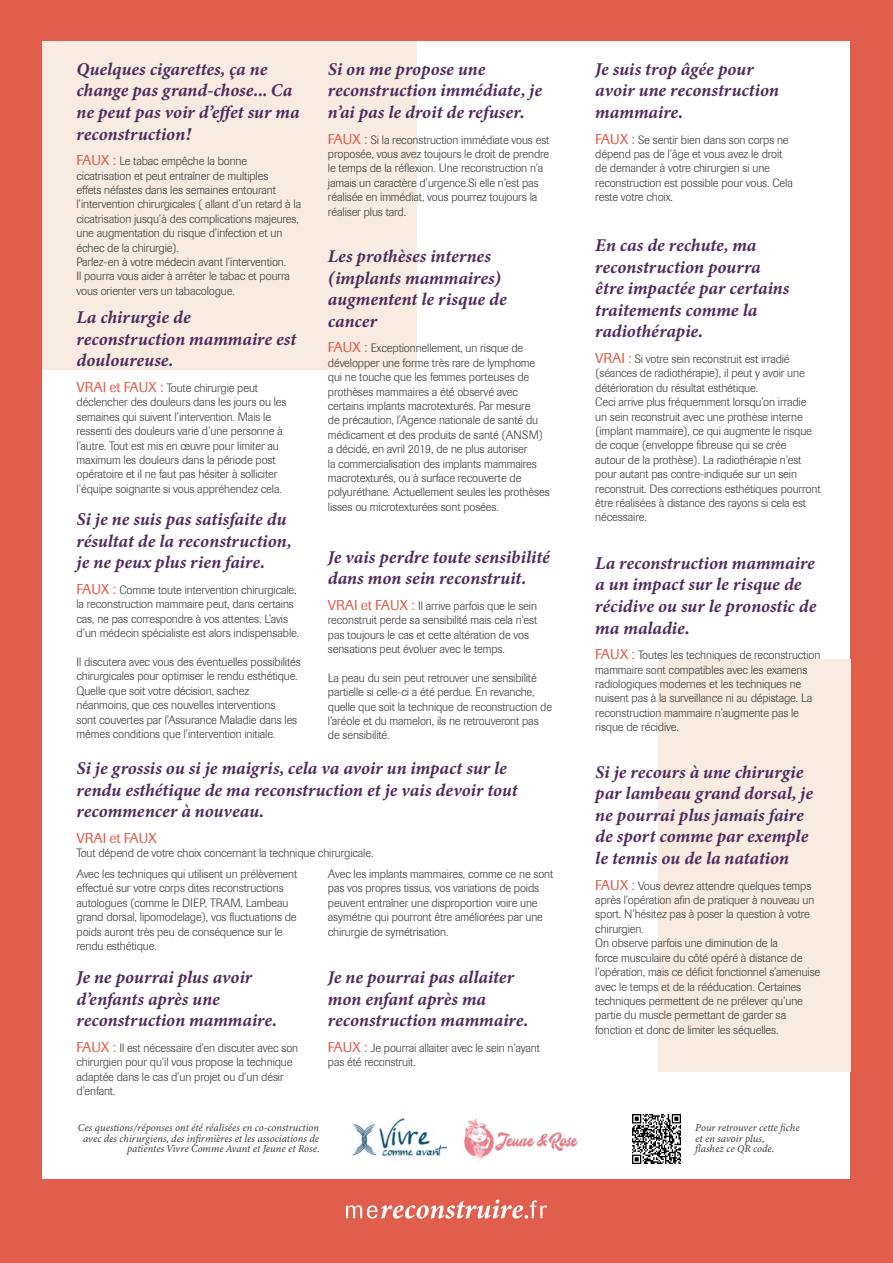
<style>
.page{position:relative;width:893px;height:1263px;background:#e05e4b}
.page>*{position:absolute;margin:0;border:0;box-sizing:border-box;transform-origin:0 0}
.t1{font:italic 18px/21.6px "Minion Variable Concept";letter-spacing:.025em;color:#4f2c5d}
.t2{font:14.25px "Imago";color:#e05e4b}
.t3{font:300 12px/14.4px "Imago";letter-spacing:-.01em;color:#3c3c3b}
.t4{font:italic 10.5px/10.5px "Minion Variable Concept";color:#3c3c3b}
.s1{font-weight:400;font-size:14.25px;color:#e05e4b}
</style>
<div class="page">
<div style="left:43px;top:41px;width:807px;height:1138px;background:#fff"></div>
<div style="left:43px;top:41px;width:374px;height:329px;background:#f8ebe1"></div>
<div style="left:658px;top:659px;width:192px;height:412px;background:#f8ebe1"></div>
<svg style="left:346px;top:1199px;width:201px;height:20px"></svg>
<img style="left:352px;top:1118px;width:94px;height:38px">
<img style="left:464px;top:1118px;width:115px;height:43px">
<img style="left:632px;top:1114px;width:48px;height:49px">
<h1 class="t1" style="left:77px;top:58px;width:224px">Quelques cigarettes, ça ne change pas grand-chose... Ca ne peut pas voir d’effet sur ma reconstruction!</h1>
<p class="t3" style="left:77px;top:154px;width:226px"><span class="s1">FAUX :</span> Le tabac empêche la bonne cicatrisation et peut entraîner de multiples<br>effets néfastes dans les semaines entourant l’intervention chirurgicales ( allant d’un retard à la cicatrisation jusqu’à des complications majeures, une augmentation du risque d’infection et un échec de la chirurgie).<br>Parlez-en à votre médecin avant l’intervention.<br>Il pourra vous aider à arrêter le tabac et pourra vous orienter vers un tabacologue.</p>
<h1 class="t1" style="left:77px;top:306px;width:221px">La chirurgie de reconstruction mammaire est douloureuse.</h1>
<p class="t3" style="left:77px;top:381px;width:211px"><span class="s1">VRAI et FAUX :</span> Toute chirurgie peut déclencher des douleurs dans les jours ou les semaines qui suivent l’intervention. Mais le ressenti des douleurs varie d’une personne à l’autre. Tout est mis en œuvre pour limiter au maximum les douleurs dans la période post opératoire et il ne faut pas hésiter à solliciter l’équipe soignante si vous appréhendez cela.</p>
<h1 class="t1" style="left:77px;top:508px;width:215px">Si je ne suis pas satisfaite du résultat de la reconstruction, je ne peux plus rien faire.</h1>
<p class="t3" style="left:77px;top:583px;width:224px"><span class="s1">FAUX :</span> Comme toute intervention chirurgicale, la reconstruction mammaire peut, dans certains cas, ne pas correspondre à vos attentes. L’avis d’un médecin spécialiste est alors indispensable.</p>
<p class="t3" style="left:77px;top:655px;width:226px">Il discutera avec vous des éventuelles possibilités chirurgicales pour optimiser le rendu esthétique.<br>Quelle que soit votre décision, sachez néanmoins, que ces nouvelles interventions<br>sont couvertes par l’Assurance Maladie dans les mêmes conditions que l’intervention initiale.</p>
<h1 class="t1" style="left:328px;top:58px;width:215px">Si on me propose une reconstruction immédiate, je n’ai pas le droit de refuser.</h1>
<p class="t3" style="left:328px;top:132px;width:223px"><span class="s1">FAUX :</span> Si la reconstruction immédiate vous est proposée, vous avez toujours le droit de prendre le temps de la réflexion. Une reconstruction n’a jamais un caractère d’urgence.Si elle n’est pas réalisée en immédiat, vous pourrez toujours la réaliser plus tard.</p>
<h1 class="t1" style="left:328px;top:245px;width:180px">Les prothèses internes (implants mammaires) augmentent le risque de cancer</h1>
<p class="t3" style="left:328px;top:341px;width:223px"><span class="s1">FAUX :</span> Exceptionnellement, un risque de développer une forme très rare de lymphome qui ne touche que les femmes porteuses de prothèses mammaires a été observé avec certains implants macrotexturés. Par mesure<br>de précaution, l’Agence nationale de santé du médicament et des produits de santé (ANSM) a décidé, en avril 2019, de ne plus autoriser<br>la commercialisation des implants mammaires macrotexturés, ou à surface recouverte de polyuréthane. Actuellement seules les prothèses lisses ou microtexturées sont posées.</p>
<h1 class="t1" style="left:328px;top:546px;width:223px">Je vais perdre toute sensibilité dans mon sein reconstruit.</h1>
<p class="t3" style="left:328px;top:599px;width:211px"><span class="s1">VRAI et FAUX :</span> Il arrive parfois que le sein reconstruit perde sa sensibilité mais cela n’est pas toujours le cas et cette altération de vos sensations peut évoluer avec le temps.</p>
<p class="t3" style="left:328px;top:671px;width:226px">La peau du sein peut retrouver une sensibilité partielle si celle-ci a été perdue. En revanche, quelle que soit la technique de reconstruction de l’aréole et du mamelon, ils ne retrouveront pas de sensibilité.</p>
<h1 class="t1" style="left:77px;top:757px;width:442px">Si je grossis ou si je maigris, cela va avoir un impact sur le rendu esthétique de ma reconstruction et je vais devoir tout recommencer à nouveau.</h1>
<p class="t2" style="left:77px;top:829px;width:82px">VRAI et FAUX</p>
<p class="t3" style="left:77px;top:843px;width:298px;line-height:20.9px">Tout dépend de votre choix concernant la technique chirurgicale.<br>Avec les techniques qui utilisent un prélèvement</p>
<p class="t3" style="left:77px;top:881px;width:222px">effectué sur votre corps dites reconstructions autologues (comme le DIEP, TRAM, Lambeau grand dorsal, lipomodelage), vos fluctuations de poids auront très peu de conséquence sur le rendu esthétique.</p>
<p class="t3" style="left:328px;top:867px;width:227px">Avec les implants mammaires, comme ce ne sont pas vos propres tissus, vos variations de poids peuvent entraîner une disproportion voire une asymétrie qui pourront être améliorées par une chirurgie de symétrisation.</p>
<h1 class="t1" style="left:77px;top:966px;width:200px">Je ne pourrai plus avoir d’enfants après une reconstruction mammaire.</h1>
<p class="t3" style="left:77px;top:1041px;width:223px"><span class="s1">FAUX :</span> Il est nécessaire d’en discuter avec son chirurgien pour qu’il vous propose la technique adaptée dans le cas d’un projet ou d’un désir d’enfant.</p>
<h1 class="t1" style="left:328px;top:966px;width:200px">Je ne pourrai pas allaiter mon enfant après ma reconstruction mammaire.</h1>
<p class="t3" style="left:328px;top:1041px;width:214px"><span class="s1">FAUX :</span> Je pourrai allaiter avec le sein n’ayant pas été reconstruit.</p>
<p class="t4" style="left:78px;top:1122px;width:243px;text-align:right">Ces questions/réponses ont été réalisées en co-construction avec des chirurgiens, des infirmières et les associations de patientes Vivre Comme Avant et Jeune et Rose.</p>
<h1 class="t1" style="left:595px;top:58px;width:185px">Je suis trop âgée pour avoir une reconstruction mammaire.</h1>
<p class="t3" style="left:595px;top:132px;width:199px"><span class="s1">FAUX :</span> Se sentir bien dans son corps ne dépend pas de l’âge et vous avez le droit de demander à votre chirurgien si une reconstruction est possible pour vous. Cela reste votre choix.</p>
<h1 class="t1" style="left:595px;top:234px;width:195px">En cas de rechute, ma reconstruction pourra être impactée par certains traitements comme la radiothérapie.</h1>
<p class="t3" style="left:595px;top:352px;width:227px"><span class="s1">VRAI :</span> Si votre sein reconstruit est irradié (séances de radiothérapie), il peut y avoir une détérioration du résultat esthétique.<br>Ceci arrive plus fréquemment lorsqu’on irradie un sein reconstruit avec une prothèse interne (implant mammaire), ce qui augmente le risque de coque (enveloppe fibreuse qui se crée<br>autour de la prothèse). La radiothérapie n’est pour autant pas contre-indiquée sur un sein reconstruit. Des corrections esthétiques pourront être réalisées à distance des rayons si cela est nécessaire.</p>
<h1 class="t1" style="left:595px;top:552px;width:222px">La reconstruction mammaire a un impact sur le risque de récidive ou sur le pronostic de ma maladie.</h1>
<p class="t3" style="left:595px;top:648px;width:227px"><span class="s1">FAUX :</span> Toutes les techniques de reconstruction mammaire sont compatibles avec les examens radiologiques modernes et les techniques ne nuisent pas à la surveillance ni au dépistage. La reconstruction mammaire n’augmente pas le risque de récidive.</p>
<h1 class="t1" style="left:595px;top:761px;width:219px">Si je recours à une chirurgie par lambeau grand dorsal, je ne pourrai plus jamais faire de sport comme par exemple le tennis ou de la natation</h1>
<p class="t3" style="left:595px;top:878px;width:226px"><span class="s1">FAUX :</span> Vous devrez attendre quelques temps après l’opération afin de pratiquer à nouveau un sport. N’hésitez pas à poser la question à votre chirurgien.<br>On observe parfois une diminution de la<br>force musculaire du côté opéré à distance de l’opération, mais ce déficit fonctionnel s’amenuise avec le temps et de la rééducation. Certaines techniques permettent de ne prélever qu’une partie du muscle permettant de garder sa fonction et donc de limiter les séquelles.</p>
<p class="t4" style="left:695px;top:1122px;width:106px">Pour retrouver cette fiche et en savoir plus,<br>flashez ce QR code.</p>
</div>
